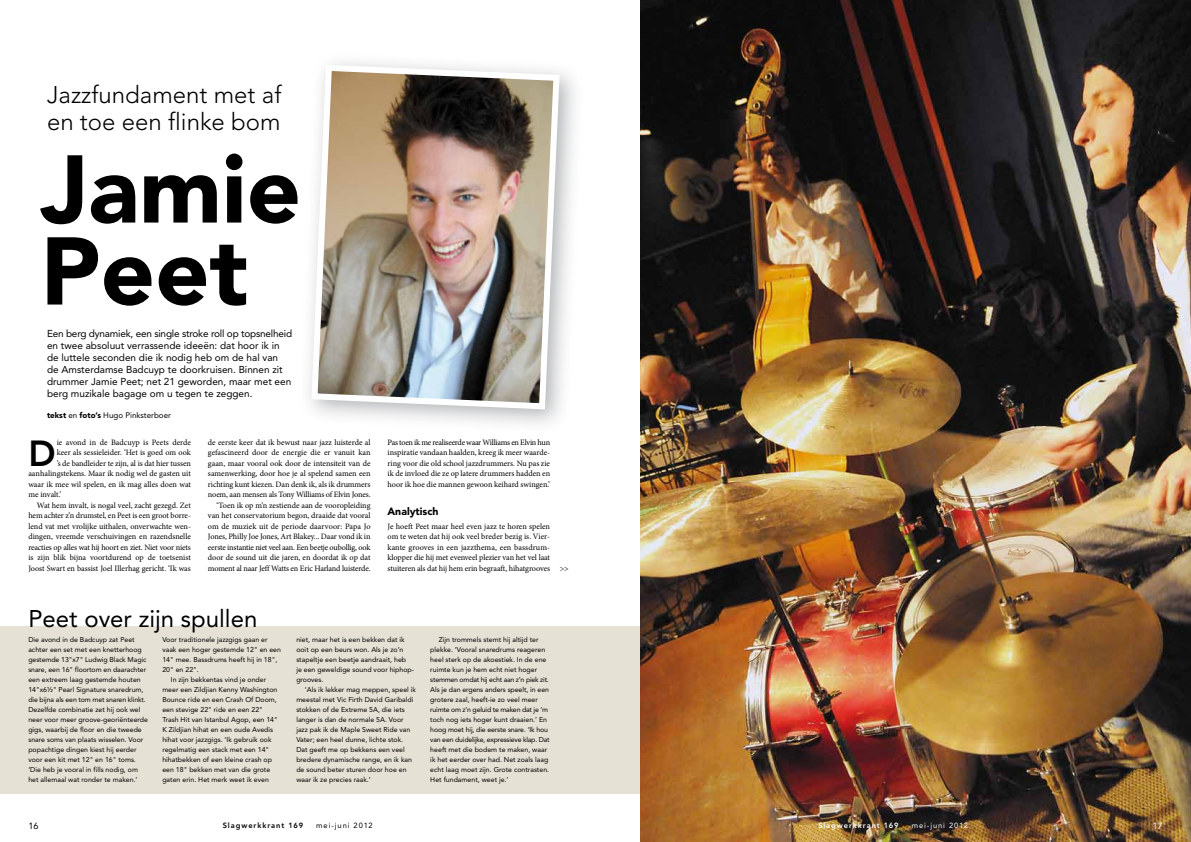
<style>
.page{position:relative;width:1191px;height:842px;background:#fff}
.page>*{position:absolute;margin:0;border:0;box-sizing:border-box;transform-origin:0 0}
.t1{font:900 95px/82px "Avenir LT Std";color:#000}
.t2{font:800 36px "Avenir LT Std";color:#000}
.t3{font:300 24px/27px "Avenir LT Std";color:#000}
.t4{font:24px "Avenir LT Std";color:#000}
.t5{font:900 10.5px "Avenir LT Std";color:#000}
.t6{font:10px/12px "Avenir LT Std";color:#000}
.t7{font:9px "Avenir LT Std";color:#000}
.t8{font:9px "Avenir LT Std";color:#fff}
.t9{font:8.2px/10.5px "Minion Pro";letter-spacing:-.005em;color:#000;text-align:justify}
.t10{font:8px "Avenir LT Std";color:#000}
.t11{font:800 7.5px "Avenir LT Std";letter-spacing:.125em;color:#000}
.t12{font:800 7.5px "Avenir LT Std";letter-spacing:.125em;color:#fff}
.t13{font:7.5px "Avenir LT Std";letter-spacing:.125em;color:#000}
.t14{font:7.5px "Avenir LT Std";letter-spacing:.125em;color:#fff}
.t15{font:7px/10px "Avenir LT Std";color:#000}
.s1{font-weight:900}
</style>
<div class="page">
<img style="left:308px;top:62px;width:254px;height:350px">
<div style="left:0;top:626px;width:729px;height:168px;background:#e5e1d4"></div>
<img style="left:641px;top:0;width:550px;height:842px">
<h3 class="t3" style="left:47px;top:81px;width:236px">Jazzfundament met af en toe een flinke bom</h3>
<h1 class="t1" style="left:41px;top:148px;width:262px">Jamie<br>Peet</h1>
<p class="t6" style="left:47px;top:327px;width:247px">Een berg dynamiek, een single stroke roll op topsnelheid en twee absoluut verrassende ideeën: dat hoor ik in de luttele seconden die ik nodig heb om de hal van de Amsterdamse Badcuyp te doorkruisen. Binnen zit drummer Jamie Peet; net 21 geworden, maar met een berg muzikale bagage om u tegen te zeggen.</p>
<p class="t10" style="left:47px;top:410px;width:125px"><span class="s1">tekst</span> en <span class="s1">foto’s</span> Hugo Pinksterboer</p>
<h2 class="t2" style="left:28px;top:432px;width:29px">D</h2>
<p class="t9" style="left:57px;top:437px;width:136px">ie avond in de Badcuyp is Peets derde</p>
<p class="t9" style="left:208px;top:437px;width:164px;text-align:right">de eerste keer dat ik bewust naar jazz luisterde al gefascineerd door de energie die er vanuit kan gaan, maar vooral ook door de intensiteit van de samenwerking, door hoe je al spelend samen een richting kunt kiezen. Dan denk ik, als ik drummers noem, aan mensen als Tony Williams of Elvin Jones. ‘Toen ik op m’n zestiende aan de vooropleiding van het conservatorium begon, draaide dat vooral om de muziek uit de periode daarvoor: Papa Jo Jones, Philly Joe Jones, Art Blakey... Daar vond ik in eerste instantie niet veel aan. Een beetje oubollig, ook door de sound uit die jaren, en doordat ik op dat moment al naar Jeff Watts en Eric Harland luisterde.</p>
<p class="t9" style="left:387px;top:437px;width:164px">Pas toen ik me realiseerde waar Williams en Elvin hun inspiratie vandaan haalden, kreeg ik meer waarde&shy;ring voor die old school jazzdrummers. Nu pas zie ik de invloed die ze op latere drummers hadden en hoor ik hoe die mannen gewoon keihard swingen.’</p>
<p class="t9" style="left:57px;top:448px;width:136px">keer als sessieleider. ‘Het is goed om ook</p>
<p class="t9" style="left:57px;top:458px;width:136px">’s de bandleider te zijn, al is dat hier tussen</p>
<p class="t9" style="left:28px;top:469px;width:164px">aanhalingstekens. Maar ik nodig wel de gasten uit</p>
<p class="t9" style="left:28px;top:479px;width:164px">waar ik mee wil spelen, en ik mag alles doen wat</p>
<p class="t9" style="left:28px;top:490px;width:35px">me invalt.’</p>
<p class="t9" style="left:37px;top:500px;width:156px">Wat hem invalt, is nogal veel, zacht gezegd. Zet</p>
<p class="t9" style="left:28px;top:511px;width:164px">hem achter z’n drumstel, en Peet is een groot borre-</p>
<p class="t9" style="left:28px;top:521px;width:164px">lend vat met vrolijke uithalen, onverwachte wen-</p>
<p class="t9" style="left:28px;top:532px;width:164px">dingen, vreemde verschuivingen en razendsnelle</p>
<p class="t9" style="left:28px;top:542px;width:164px">reacties op alles wat hij hoort en ziet. Niet voor niets</p>
<p class="t9" style="left:28px;top:553px;width:164px">is zijn blik bijna voortdurend op de toetsenist</p>
<p class="t9" style="left:28px;top:563px;width:164px">Joost Swart en bassist Joel Illerhag gericht. ‘Ik was</p>
<h3 class="t5" style="left:387px;top:505px;width:52px">Analytisch</h3>
<p class="t9" style="left:387px;top:521px;width:164px">Je hoeft Peet maar heel even jazz te horen spelen om te weten dat hij ook veel breder bezig is. Vier&shy;kante grooves in een jazzthema, een bassdrum&shy;klopper die hij met evenveel plezier van het vel laat stuiteren als dat hij hem erin begraaft, hihatgrooves</p>
<p class="t9" style="left:560px;top:563px;width:11px">&gt;&gt;</p>
<h3 class="t4" style="left:28px;top:604px;width:230px">Peet over zijn spullen</h3>
<p class="t15" style="left:28px;top:634px;width:121px">Die avond in de Badcuyp zat Peet achter een set met een knetterhoog gestemde 13"x7" Ludwig Black Magic snare, een 16" floortom en daarachter een extreem laag gestemde houten 14"x6½" Pearl Signature snaredrum, die bijna als een tom met snaren klinkt.<br>Dezelfde combinatie zet hij ook wel neer voor meer groove-georiënteerde gigs, waarbij de floor en die tweede snare soms van plaats wisselen. Voor popachtige dingen kiest hij eerder voor een kit met 12" en 16" toms. ‘Die heb je vooral in fills nodig, om het allemaal wat ronder te maken.’</p>
<p class="t15" style="left:162px;top:634px;width:107px">Voor traditionele jazzgigs gaan er</p>
<p class="t15" style="left:162px;top:644px;width:120px">vaak een hoger gestemde 12" en een</p>
<p class="t15" style="left:162px;top:654px;width:116px">14" mee. Bassdrums heeft hij in 18",</p>
<p class="t15" style="left:162px;top:664px;width:38px">20" en 22".</p>
<p class="t15" style="left:171px;top:674px;width:97px">In zijn bekkentas vind je onder</p>
<p class="t15" style="left:162px;top:684px;width:117px">meer een Zildjian Kenny Washington</p>
<p class="t15" style="left:162px;top:694px;width:116px">Bounce ride en een Crash Of Doom,</p>
<p class="t15" style="left:162px;top:704px;width:102px">een ste vige 22" ride en een 22"</p>
<p class="t15" style="left:162px;top:714px;width:117px">Trash Hit van Istanbul Agop, een 14"</p>
<p class="t15" style="left:162px;top:724px;width:112px">K Zildjian hihat en een oude Avedis</p>
<p class="t15" style="left:162px;top:734px;width:111px">hihat voor jazzgigs. ‘Ik gebruik ook</p>
<p class="t15" style="left:162px;top:744px;width:108px">regelmatig een stack met een 14"</p>
<p class="t15" style="left:162px;top:754px;width:111px">hihatbekken of een kleine crash op</p>
<p class="t15" style="left:162px;top:764px;width:109px">een 18" bekken met van die grote</p>
<p class="t15" style="left:162px;top:774px;width:108px">gaten erin. Het merk weet ik even</p>
<p class="t15" style="left:296px;top:634px;width:119px">niet, maar het is een bekken dat ik ooit op een beurs won. Als je zo’n stapeltje een beetje aandraait, heb<br>je een geweldige sound voor hiphop&shy;grooves.</p>
<p class="t15" style="left:296px;top:684px;width:121px;text-indent:9px">‘Als ik lekker mag meppen, speel ik meestal met Vic Firth David Garibaldi stokken of de Extreme 5A, die iets langer is dan de normale 5A. Voor jazz pak ik de Maple Sweet Ride van<br>Vater; een heel dunne, lichte stok.<br>Dat geeft me op bekkens een veel bredere dynamische range, en ik kan de sound beter sturen door hoe en waar ik ze precies raak.’</p>
<p class="t15" style="left:430px;top:634px;width:121px;text-indent:9px">Zijn trommels stemt hij altijd ter plekke. ‘Vooral snaredrums reageren heel sterk op de akoestiek. In de ene ruimte kun je hem echt niet hoger stemmen omdat hij echt aan z’n piek zit.<br>Als je dan ergens anders speelt, in een grotere zaal, heeft-ie zo veel meer ruimte om z’n geluid te maken dat je ’m toch nog iets hoger kunt draaien.’ En hoog moet hij, die eerste snare. ‘Ik hou van een duidelijke, expressieve klap. Dat heeft met die bodem te maken, waar ik het eerder over had. Net zoals laag echt laag moet zijn. Grote contrasten.<br>Het fundament, weet je.’</p>
<p class="t7" style="left:28px;top:820px;width:12px">16</p>
<p class="t11" style="left:223px;top:821px;width:82px">Slagwerkkrant 169</p>
<p class="t13" style="left:316px;top:821px;width:58px">mei-juni 2012</p>
<p class="t12" style="left:818px;top:821px;width:82px">Slagwerkkrant 169</p>
<p class="t14" style="left:911px;top:821px;width:58px">mei-juni 2012</p>
<p class="t8" style="left:1152px;top:820px;width:12px">17</p>
</div>
